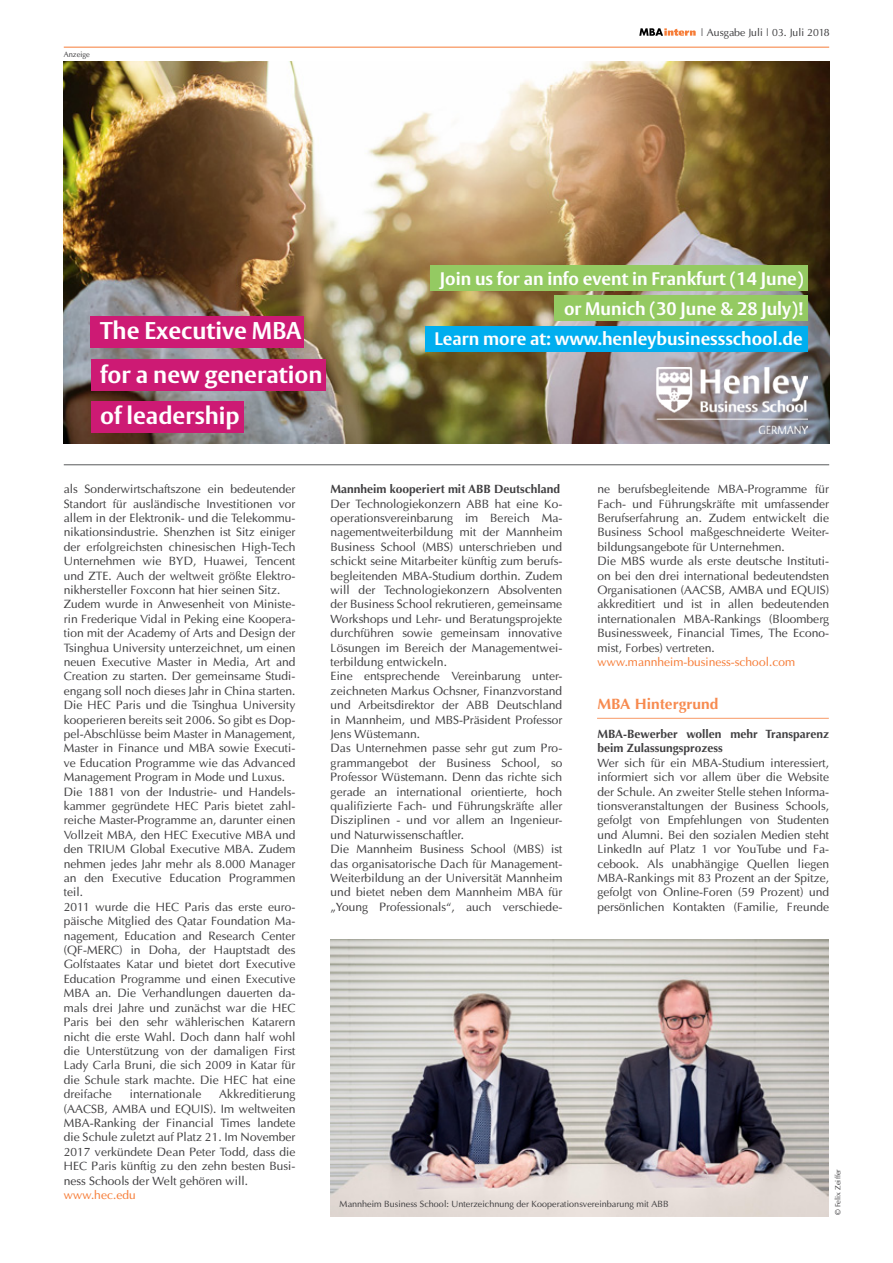
<style>
.page{position:relative;width:893px;height:1263px;background:#fff}
.page>*{position:absolute;margin:0;border:0;box-sizing:border-box;transform-origin:0 0}
.t1{font:700 24px/44.7px "Rdg Vesta";color:#fff}
.t2{font:700 18px/30px "Rdg Vesta";color:#fff;text-align:right}
.t3{font:700 15px "Optima";color:#f78b50}
.t4{font:12px/14.4px "Optima";color:#414042}
.t5{font:700 12px/14.4px "Optima";color:#414042}
.t6{font:12px "Optima";color:#f67d38}
.t7{font:10.5px "Optima";color:#414042}
.t8{font:9px "Optima";color:#414042}
.t9{font:7.8px "Optima";color:#414042;scale:.96 1}
.t10{font:7.5px "Optima";color:#414042}
</style>
<div class="page">
<hr style="left:64px;top:47px;width:765px;height:1px;background:#f67d38">
<svg style="left:639px;top:28px;width:57px;height:8px"></svg>
<hr style="left:597px;top:718px;width:232px;height:1px;background:#f89967">
<img style="left:64px;top:61px;width:765px;height:383px">
<div style="left:90px;top:316px;width:214px;height:32px;background:#cd1a74"></div>
<div style="left:91px;top:359px;width:234px;height:31px;background:#cd1a74"></div>
<div style="left:91px;top:401px;width:152px;height:32px;background:#cd1a74"></div>
<img style="left:657px;top:367px;width:151px;height:66px">
<div style="left:425px;top:327px;width:383px;height:25px;background:#00aeef"></div>
<div style="left:431px;top:266px;width:377px;height:25px;background:#94ca62"></div>
<div style="left:555px;top:296px;width:253px;height:25px;background:#94ca62"></div>
<svg style="left:146px;top:433px;width:9px;height:11px"></svg>
<hr style="left:64px;top:464px;width:765px;height:1px;background:#58595b">
<img style="left:331px;top:940px;width:498px;height:276px">
<p class="t9" style="left:64px;top:50px;width:29px">Anzeige</p>
<p class="t7" style="left:700px;top:26px;width:131px">| Ausgabe Juli | 03. Juli 2018</p>
<h1 class="t1" style="left:100px;top:309px;width:224px">The Executive MBA for a new generation</h1>
<h1 class="t1" style="left:100px;top:394px;width:141px">of leadership</h1>
<h2 class="t2" style="left:440px;top:264px;width:365px">Join us for an info event in Frankfurt (14 June) or Munich (30 June &amp; 28 July)!</h2>
<h2 class="t2" style="left:434px;top:324px;width:370px">Learn more at: www.henleybusinessschool.de</h2>
<p class="t4" style="left:64px;top:482px;width:233px">als Sonderwirtschaftszone ein bedeutender Standort für ausländische Investitionen vor allem in der Elektronik- und die Telekommu&shy;nikationsindustrie. Shenzhen ist Sitz einiger der erfolgreichsten chinesischen High-Tech Unternehmen wie BYD, Huawei, Tencent und ZTE. Auch der weltweit größte Elektro&shy;nikhersteller Foxconn hat hier seinen Sitz.<br>Zudem wurde in Anwesenheit von Ministe&shy;rin Frederique Vidal in Peking eine Koopera&shy;tion mit der Academy of Arts and Design der Tsinghua University unterzeichnet, um einen neuen Executive Master in Media, Art and Creation zu starten. Der gemeinsame Studi&shy;engang soll noch dieses Jahr in China starten.<br>Die HEC Paris und die Tsinghua University kooperieren bereits seit 2006. So gibt es Dop&shy;pel-Abschlüsse beim Master in Management, Master in Finance und MBA sowie Executi&shy;ve Education Programme wie das Advanced Management Program in Mode und Luxus.<br>Die 1881 von der Industrie- und Handels&shy;kammer gegründete HEC Paris bietet zahl&shy;reiche Master-Programme an, darunter einen Vollzeit MBA, den HEC Executive MBA und den TRIUM Global Executive MBA. Zudem nehmen jedes Jahr mehr als 8.000 Manager an den Executive Education Programmen teil.<br>2011 wurde die HEC Paris das erste euro&shy;päische Mitglied des Qatar Foundation Ma&shy;nagement, Education and Research Center (QF-MERC) in Doha, der Hauptstadt des Golfstaates Katar und bietet dort Executive Education Programme und einen Executive MBA an. Die Verhandlungen dauerten da&shy;mals drei Jahre und zunächst war die HEC Paris bei den sehr wählerischen Katarern nicht die erste Wahl. Doch dann half wohl die Unterstützung von der damaligen First Lady Carla Bruni, die sich 2009 in Katar für die Schule stark machte. Die HEC hat eine dreifache</p>
<p class="t4" style="left:64px;top:1087px;width:233px;text-align:justify;text-indent:155px">Akkreditierung (AACSB, AMBA und EQUIS). Im weltweiten MBA-Ranking der Financial Times landete die Schule zuletzt auf Platz 21. Im November 2017 verkündete Dean Peter Todd, dass die HEC Paris künftig zu den zehn besten Busi&shy;ness Schools der Welt gehören will.</p>
<p class="t6" style="left:64px;top:1187px;width:74px">www.hec.edu</p>
<p class="t4" style="left:130px;top:1087px;width:73px">internationale</p>
<p class="t5" style="left:331px;top:482px;width:231px">Mannheim kooperiert mit ABB Deutschland</p>
<p class="t4" style="left:331px;top:496px;width:233px">Der Technologiekonzern ABB hat eine Ko&shy;operationsvereinbarung im Bereich Ma&shy;nagementweiterbildung mit der Mannheim Business School (MBS) unterschrieben und schickt seine Mitarbeiter künftig zum berufs&shy;begleitenden MBA-Studium dorthin. Zudem will der Technologiekonzern Absolventen der Business School rekrutieren, gemeinsame Workshops und Lehr- und Beratungsprojekte durchführen sowie gemeinsam innovative Lösungen im Bereich der Managementwei&shy;terbildung entwickeln.<br>Eine entsprechende Vereinbarung unter&shy;zeichneten Markus Ochsner, Finanzvorstand und Arbeitsdirektor der ABB Deutschland in Mannheim, und MBS-Präsident Professor Jens Wüstemann.<br>Das Unternehmen passe sehr gut zum Pro&shy;grammangebot der Business School, so Professor Wüstemann. Denn das richte sich gerade an international orientierte, hoch qualifizierte Fach- und Führungskräfte aller Disziplinen - und vor allem an Ingenieur&shy;und Naturwissenschaftler.<br>Die Mannheim Business School (MBS) ist das organisatorische Dach für Management-Weiterbildung an der Universität Mannheim und bietet neben dem Mannheim MBA für „Young Professionals“, auch verschiede-</p>
<p class="t4" style="left:597px;top:482px;width:233px">ne berufsbegleitende MBA-Programme für Fach- und Führungskräfte mit umfassender Berufserfahrung an. Zudem entwickelt die Business School maßgeschneiderte Weiter&shy;bildungsangebote für Unternehmen.<br>Die MBS wurde als erste deutsche Instituti&shy;on bei den drei international bedeutendsten Organisationen (AACSB, AMBA und EQUIS) akkreditiert und ist in allen bedeutenden internationalen MBA-Rankings (Bloomberg Businessweek, Financial Times, The Econo&shy;mist, Forbes) vertreten.</p>
<p class="t6" style="left:597px;top:655px;width:199px">www.mannheim-business-school.com</p>
<p class="t3" style="left:597px;top:695px;width:122px">MBA Hintergrund</p>
<p class="t5" style="left:597px;top:727px;width:233px">MBA-Bewerber wollen mehr Transparenz beim Zulassungsprozess</p>
<p class="t4" style="left:597px;top:755px;width:233px;text-align:justify">Wer sich für ein MBA-Studium interessiert, informiert sich vor allem über die Website der Schule. An zweiter Stelle stehen Informa&shy;tionsveranstaltungen der Business Schools, gefolgt von Empfehlungen von Studenten und Alumni. Bei den sozialen Medien steht LinkedIn auf Platz 1 vor YouTube und Fa&shy;cebook. Als unabhängige Quellen liegen MBA-Rankings mit 83 Prozent an der Spitze, gefolgt von Online-Foren (59 Prozent) und persönlichen Kontakten (Familie, Freunde</p>
<p class="t8" style="left:340px;top:1198px;width:330px">Mannheim Business School: Unterzeichnung der Kooperationsvereinbarung mit ABB</p>
<p class="t10" style="left:833px;top:1215px;width:48px;rotate:-90deg">© Felix Zeiffer</p>
</div>
